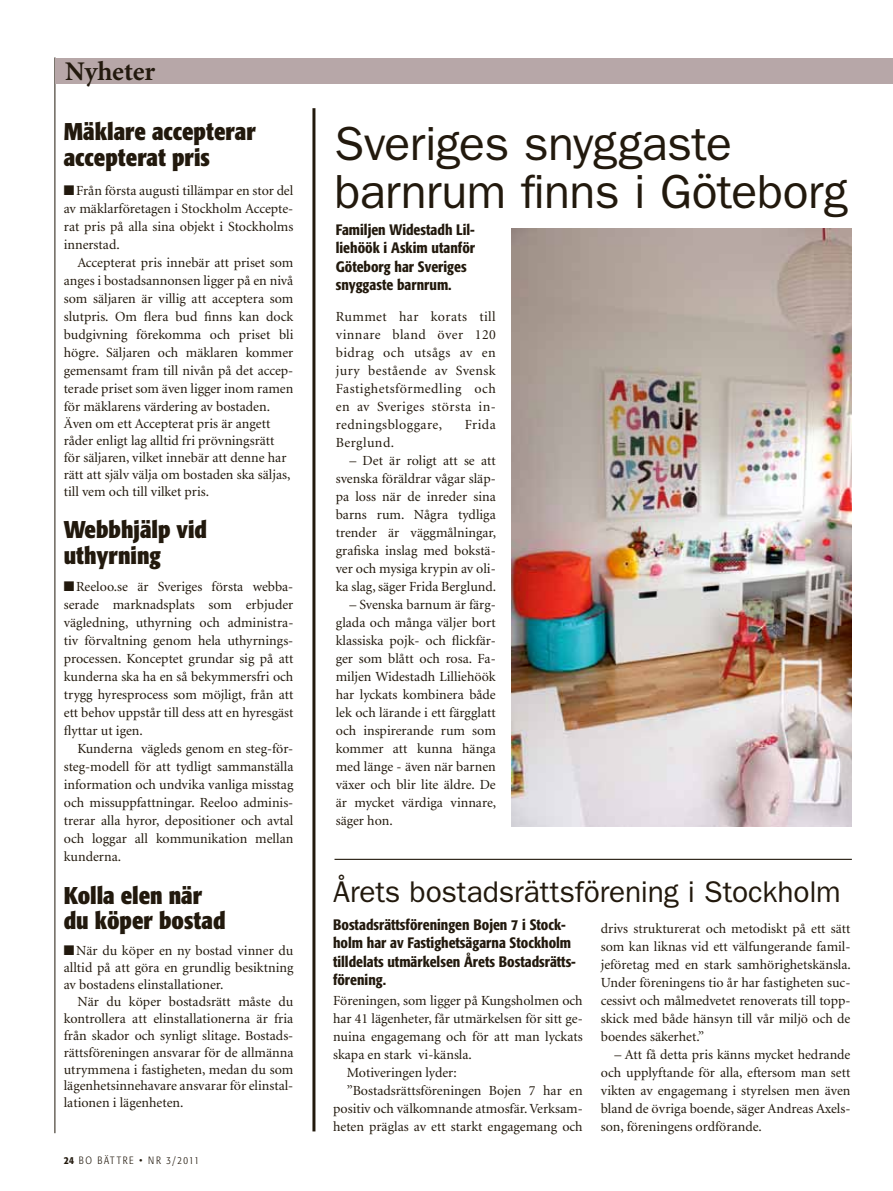
<style>
.page{position:relative;width:893px;height:1191px;background:#fff}
.page>*{position:absolute;margin:0;border:0;box-sizing:border-box;transform-origin:0 0}
.t1{font:48px/48px "Franklin Gothic";letter-spacing:-.01em;color:#22190d}
.t2{font:30px "Franklin Gothic";letter-spacing:-.005em;color:#22190d}
.t3{font:27px "Minion Bold Os F";letter-spacing:-.005em;color:#22190d}
.t4{font:700 condensed 24px/25.5px "Formata";color:#22190d}
.t5{font:500 condensed 15px/18.5px "Formata";color:#22190d}
.t6{font:13.95px/18px "Minion";color:#22190d;text-align:justify}
.t7{font:13.95px "Minion";letter-spacing:.03em;color:#22190d}
.t8{font:300 condensed 10.5px "Formata";letter-spacing:.16em;color:#22190d}
.s1{font-weight:500}
</style>
<div class="page">
<hr style="left:55px;top:57px;width:1px;height:1076px;background:#22190d">
<div style="left:55px;top:58px;width:838px;height:26px;background:#b7a7a8"></div>
<hr style="left:312px;top:108px;width:3px;height:1023px;background:#22190d">
<hr style="left:334px;top:858px;width:518px;height:2px;background:#22190d">
<img style="left:512px;top:229px;width:340px;height:597px">
<h3 class="t3" style="left:65px;top:57px;width:91px">Nyheter</h3>
<h3 class="t4" style="left:64px;top:119px;width:194px">Mäklare accepterar accepterat pris</h3>
<p class="t6" style="left:64px;top:182px;width:231px">■Från första augusti tillämpar en stor del av mäklarföretagen i Stockholm Accepte&shy;rat pris på alla sina objekt i Stockholms innerstad.</p>
<p class="t6" style="left:64px;top:254px;width:231px;line-height:17.5px;text-align:left;text-indent:14px">Accepterat pris innebär att priset som anges i bostadsannonsen ligger på en nivå som säljaren är villig att acceptera som slutpris. Om flera bud finns kan dock budgivning förekomma och priset bli högre. Säljaren och mäklaren kommer gemensamt fram till nivån på det accep&shy;terade priset som även ligger inom ramen för mäklarens värdering av bostaden.<br>Även om ett Accepterat pris är angett råder enligt lag alltid fri prövningsrätt för säljaren, vilket innebär att denne har rätt att själv välja om bostaden ska säljas, till vem och till vilket pris.</p>
<h3 class="t4" style="left:64px;top:517px;width:145px">Webbhjälp vid uthyrning</h3>
<p class="t6" style="left:64px;top:578px;width:231px">■Reeloo.se är Sveriges första webba&shy;serade marknadsplats som erbjuder vägledning, uthyrning och administra&shy;tiv förvaltning genom hela uthyrnings&shy;processen. Konceptet grundar sig på att kunderna ska ha en så bekymmersfri och trygg hyresprocess som möjligt, från att ett behov uppstår till dess att en hyresgäst flyttar ut igen.</p>
<p class="t6" style="left:64px;top:740px;width:231px;text-indent:14px">Kunderna vägleds genom en steg-för&shy;steg-modell för att tydligt sammanställa information och undvika vanliga misstag och missuppfattningar. Reeloo adminis&shy;trerar alla hyror, depositioner och avtal och loggar all kommunikation mellan kunderna.</p>
<h3 class="t4" style="left:64px;top:882px;width:163px">Kolla elen när du köper bostad</h3>
<p class="t6" style="left:64px;top:942px;width:231px;line-height:17px">■När du köper en ny bostad vinner du alltid på att göra en grundlig besiktning av bostadens elinstallationer.</p>
<p class="t6" style="left:64px;top:993px;width:231px;line-height:17px;text-indent:14px">När du köper bostadsrätt måste du kontrollera att elinstallationerna är fria från skador och synligt slitage. Bostads&shy;rättsföreningen ansvarar för de allmänna utrymmena i fastigheten, medan du som lägenhetsinnehavare ansvarar för elinstal&shy;lationen i lägenheten.</p>
<p class="t8" style="left:64px;top:1154px;width:137px"><span class="s1">24</span> bo bättre • NR 3/2011</p>
<h1 class="t1" style="left:334px;top:118px;width:515px">Sveriges snyggaste barnrum finns i Göteborg</h1>
<p class="t5" style="left:336px;top:220px;width:141px">Familjen Widestadh Lil&shy;liehöök i Askim utanför<br>Göteborg har Sveriges snyggaste barnrum.</p>
<p class="t6" style="left:336px;top:308px;width:162px">Rummet har korats till vinnare bland över 120 bidrag och utsågs av en jury bestående av Svensk Fastighetsförmedling och en av Sveriges största in&shy;redningsbloggare,</p>
<p class="t6" style="left:465px;top:416px;width:33px">Frida</p>
<p class="t7" style="left:336px;top:436px;width:60px">Berglund.</p>
<p class="t6" style="left:336px;top:452px;width:162px;text-indent:14px">– Det är roligt att se att svenska föräldrar vågar släp&shy;pa loss när de inreder sina barns rum. Några tydliga trender är väggmålningar, grafiska inslag med bokstä&shy;ver och mysiga krypin av oli&shy;ka slag, säger Frida Berglund.</p>
<p class="t6" style="left:336px;top:596px;width:162px;text-indent:14px">– Svenska barnum är färg&shy;glada och många väljer bort klassiska pojk- och flickfär&shy;ger som blått och rosa. Fa&shy;miljen Widestadh Lilliehöök har lyckats kombinera både lek och lärande i ett färgglatt och inspirerande rum som kommer att kunna hänga med länge - även när barnen växer och blir lite äldre. De är mycket värdiga vinnare, säger hon.</p>
<h2 class="t2" style="left:333px;top:874px;width:509px">Årets bostadsrättsförening i Stockholm</h2>
<p class="t5" style="left:333px;top:915px;width:244px">Bostadsrättsföreningen Bojen 7 i Stock&shy;holm har av Fastighetsägarna Stockholm tilldelats utmärkelsen Årets Bostadsrätts&shy;förening.</p>
<p class="t6" style="left:333px;top:992px;width:251px">Föreningen, som ligger på Kungsholmen och</p>
<p class="t6" style="left:333px;top:1010px;width:251px">har 41 lägenheter, får utmärkelsen för sitt ge-</p>
<p class="t6" style="left:333px;top:1028px;width:251px">nuina engagemang och för att man lyckats</p>
<p class="t6" style="left:333px;top:1046px;width:140px">skapa en stark vi-känsla.</p>
<p class="t6" style="left:347px;top:1064px;width:112px">Motiveringen lyder:</p>
<p class="t6" style="left:347px;top:1082px;width:238px">”Bostadsrättsföreningen Bojen 7 har en</p>
<p class="t6" style="left:333px;top:1100px;width:251px">positiv och välkomnande atmosfär. Verksam-</p>
<p class="t6" style="left:333px;top:1118px;width:251px">heten präglas av ett starkt engagemang och</p>
<p class="t6" style="left:601px;top:920px;width:252px">drivs strukturerat och metodiskt på ett sätt som kan liknas vid ett välfungerande famil&shy;jeföretag med en stark samhörighetskänsla.<br>Under föreningens tio år har fastigheten suc&shy;cessivt och målmedvetet renoverats till topp&shy;skick med både hänsyn till vår miljö och de boendes säkerhet.”</p>
<p class="t6" style="left:601px;top:1046px;width:251px;text-indent:14px">– Att få detta pris känns mycket hedrande och upplyftande för alla, eftersom man sett vikten av engagemang i styrelsen men även bland de övriga boende, säger Andreas Axels&shy;son, föreningens ordförande.</p>
</div>
